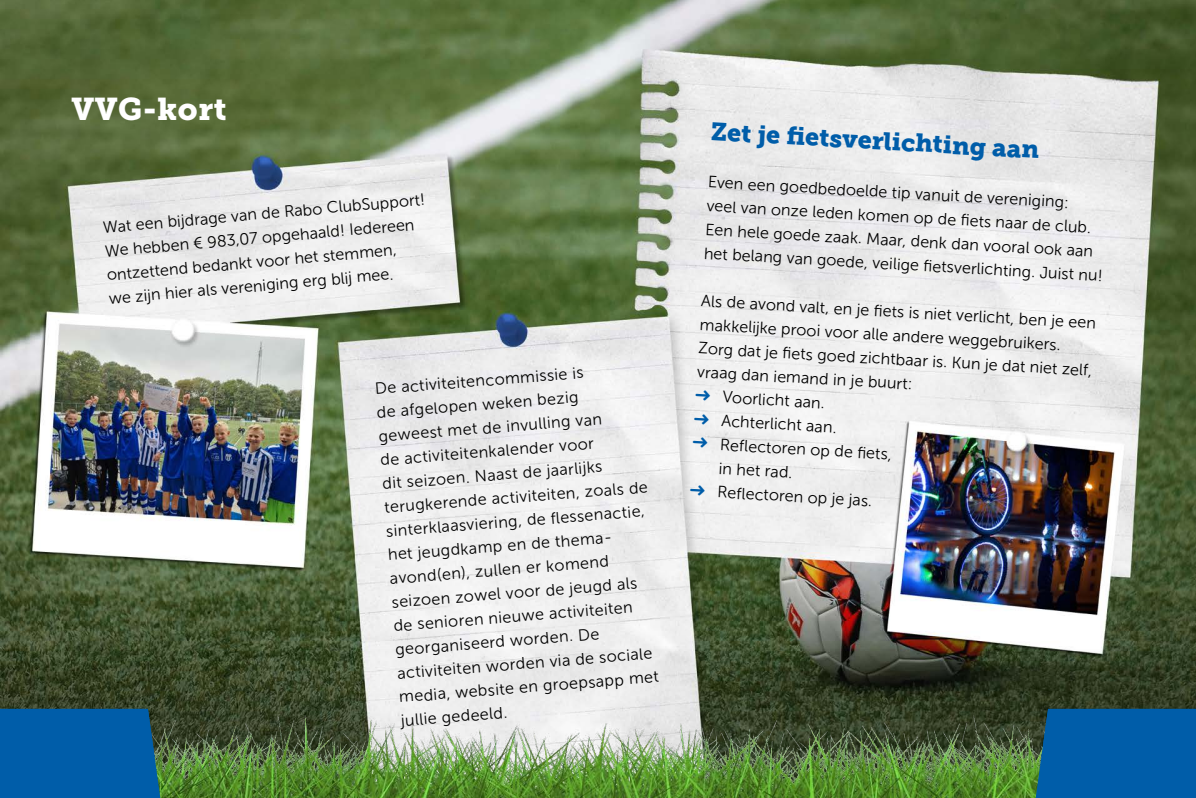
<style>
.page{position:relative;width:1196px;height:798px;background:#fff}
.page>*{position:absolute;margin:0;border:0;box-sizing:border-box;transform-origin:0 0}
.t1{font:31.25px "Museo Slab 900";letter-spacing:.02em;color:#fff}
.t2{font:25px "Museo Slab 900";color:#005da9}
.t3{font:16.25px/23.8px "Museo Sans 300";color:#000}
.s1{color:#005da9}
</style>
<div class="page">
<img style="left:0;top:0;width:1196px;height:648px">
<img style="left:0;top:648px;width:1196px;height:149px">
<div style="left:1036px;top:708px;width:160px;height:89px;background:#005da9"></div>
<div style="left:0;top:708px;width:160px;height:89px;background:#005da9"></div>
<svg style="left:696px;top:389px;width:14px;height:11px"></svg>
<svg style="left:694px;top:413px;width:15px;height:11px"></svg>
<svg style="left:693px;top:437px;width:15px;height:11px"></svg>
<svg style="left:690px;top:484px;width:15px;height:11px"></svg>
<h1 class="t1" style="left:71px;top:91px;width:157px">VVG-kort</h1>
<p class="t3" style="left:102px;top:216px;width:325px;rotate:-5deg">Wat een bijdrage van de Rabo ClubSupport!<br>We hebben € 983,07 opgehaald! Iedereen ontzettend bedankt voor het stemmen,<br>we zijn hier als vereniging erg blij mee.</p>
<p class="t3" style="left:374px;top:376px;width:267px;rotate:-4deg">De activiteitencommissie is<br>de afgelopen weken bezig geweest met de invulling van<br>de activiteitenkalender voor<br>dit seizoen. Naast de jaarlijks terugkerende activiteiten, zoals de sinterklaasviering, de fl essenactie, het jeugdkamp en de thema&shy;avond(en), zullen er komend seizoen zowel voor de jeugd als de senioren nieuwe activiteiten georganiseerd worden. De activiteiten worden via de sociale media, website en groepsapp met jullie gedeeld.</p>
<h2 class="t2" style="left:712px;top:117px;width:330px;rotate:3deg">Zet je fi etsverlichting aan</h2>
<p class="t3" style="left:708px;top:171px;width:401px;rotate:3deg">Even een goedbedoelde tip vanuit de vereniging:<br>veel van onze leden komen op de fi ets naar de club.<br>Een hele goede zaak. Maar, denk dan vooral ook aan het belang van goede, veilige fi etsverlichting. Juist nu!</p>
<p class="t3" style="left:701px;top:289px;width:397px;line-height:23.6px;rotate:3deg">Als de avond valt, en je fi ets is niet verlicht, ben je een makkelijke prooi voor alle andere weggebruikers.<br>Zorg dat je fi ets goed zichtbaar is. Kun je dat niet zelf, vraag dan iemand in je buurt:</p>
<p class="t3" style="left:696px;top:384px;width:131px;rotate:3deg"><span class="s1">★</span> Voorlicht aan.</p>
<p class="t3" style="left:695px;top:407px;width:144px;rotate:3deg"><span class="s1">★</span> Achterlicht aan.</p>
<p class="t3" style="left:720px;top:433px;width:174px;line-height:23.6px;text-indent:-27px;rotate:3deg"><span class="s1">★</span> Refl ectoren op de fi ets, in het rad.</p>
<p class="t3" style="left:691px;top:479px;width:184px;rotate:3deg"><span class="s1">★</span> Refl ectoren op je jas.</p>
</div>
